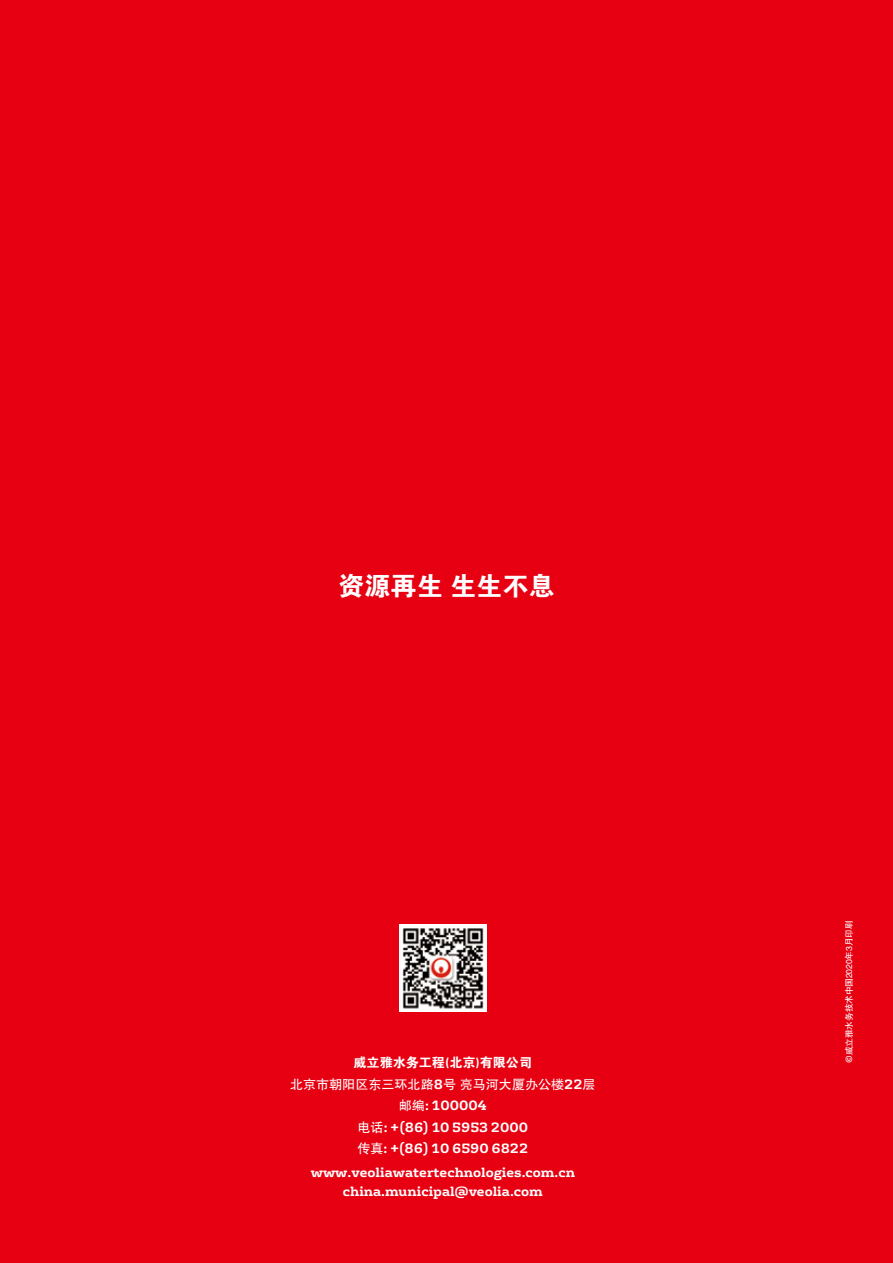
<style>
.page{position:relative;width:893px;height:1263px;background:#e60012}
.page>*{position:absolute;margin:0;border:0;box-sizing:border-box;transform-origin:0 0}
.t1{font:26.1px "FZDHTJW GB1 0";color:#fff}
.t2{font:700 13.05px/21.6px "FS Rufus";color:#fff;text-align:center}
.t3{font:13.05px "FZHTJW GB1 0";color:#fff}
.t4{font:13.05px "FZDHTJW GB1 0";color:#fff}
.t5{font:8.7px "FZHTJW GB1 0";letter-spacing:-.02em;color:#fff}
.s1{font-family:"FS Rufus";font-weight:700}
.s2{font-family:"FZHTJW GB1 0";font-weight:400}
.s3{font-family:"FS Rufus"}
</style>
<div class="page">
<img style="left:399px;top:925px;width:88px;height:87px">
<h1 class="t1" style="left:338px;top:572px;width:218px">资源再生生生不息</h1>
<p class="t4" style="left:354px;top:1055px;width:180px">威立雅水务工程(北京)有限公司</p>
<p class="t3" style="left:290px;top:1077px;width:307px">北京市朝阳区东三环北路<span class="s1">8</span>号 亮马河大厦办公楼<span class="s1">22</span>层</p>
<p class="t2" style="left:357px;top:1094px;width:172px"><span class="s2">邮编</span>: 100004<br><span class="s2">电话</span>: +(86) 10 5953 2000<span class="s2">传真</span>: +(86) 10 6590 6822</p>
<p class="t2" style="left:343px;top:1179px;width:201px">china.municipal@veolia.com</p>
<p class="t2" style="left:311px;top:1160px;width:266px">www.veoliawatertechnologies.com.cn</p>
<p class="t5" style="left:844px;top:1063px;width:144px;rotate:-90deg"><span class="s3">©</span>威立雅水务技术中国2020年3月印刷</p>
</div>
